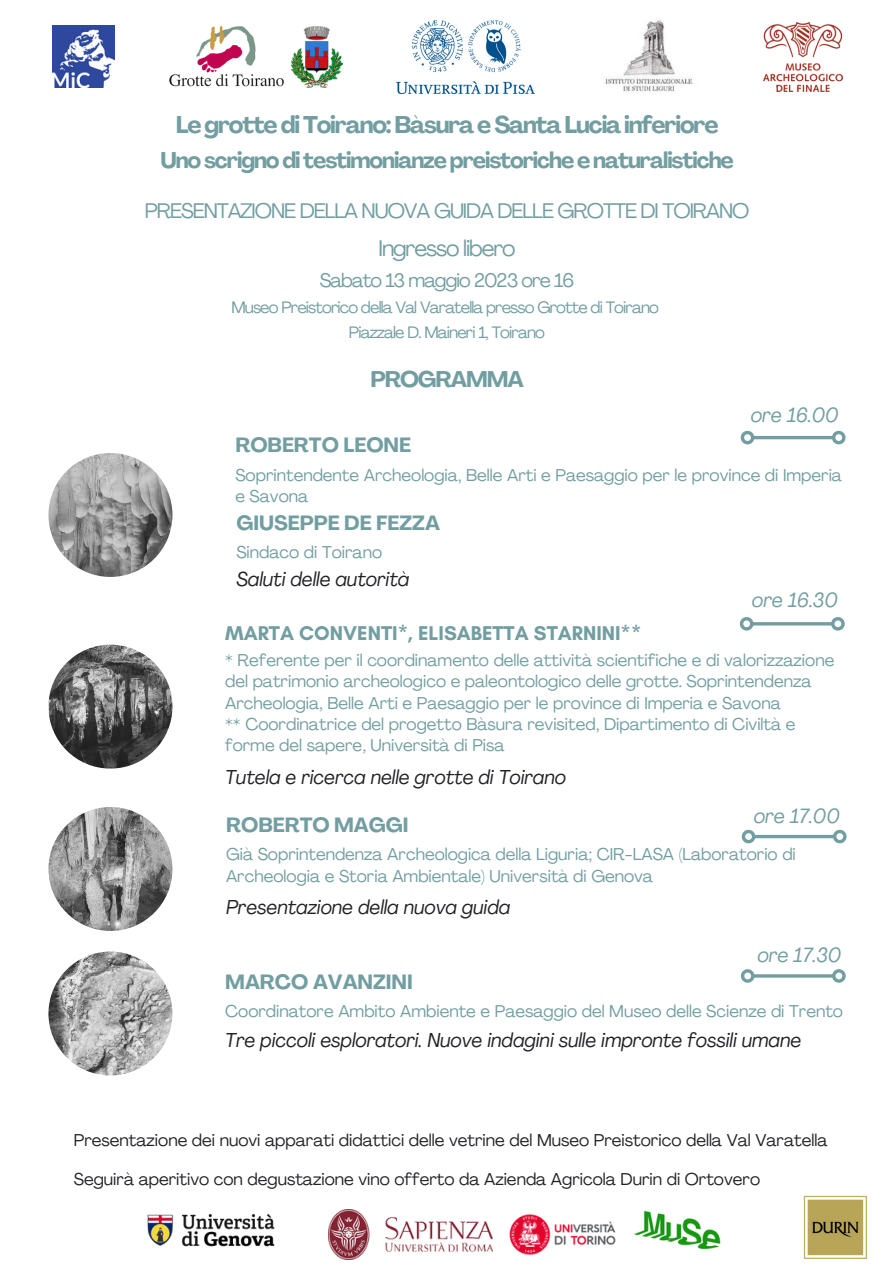
<style>
.page{position:relative;width:894px;height:1264px;background:#fff}
.page>*{position:absolute;margin:0;border:0;box-sizing:border-box;transform-origin:0 0}
.t1{font:700 23.85px "Agrandir";letter-spacing:-.05em;color:#729ea1}
.t2{font:700 22.35px "Agrandir";letter-spacing:-.05em;color:#729ea1}
.t3{font:22.35px "Agrandir";letter-spacing:-.05em;color:#729ea1}
.t4{font:20.85px "Agrandir";letter-spacing:-.05em;color:#729ea1}
.t5{font:700 20.4px "Agrandir";color:#729ea1}
.t6{font:700 20.4px "Glacial Indifference";color:#729ea1}
.t7{font:italic 20.4px "Agrandir";color:#729ea1}
.t8{font:italic 19.8px "Agrandir";color:#212227}
.t9{font:19.35px "Agrandir";letter-spacing:-.05em;color:#729ea1}
.t10{font:16.8px/21.5px "Agrandir";color:#729ea1}
.t11{font:16.8px "Agrandir";color:#212227}
.t12{font:16.35px/24.8px "Agrandir";letter-spacing:-.05em;color:#729ea1;text-align:center}
</style>
<div class="page">
<img style="left:605px;top:20px;width:88px;height:72px">
<img style="left:634px;top:1211px;width:87px;height:38px">
<img style="left:53px;top:26px;width:62px;height:62px">
<img style="left:291px;top:27px;width:51px;height:61px">
<img style="left:170px;top:25px;width:114px;height:62px">
<img style="left:763px;top:22px;width:79px;height:69px">
<img style="left:397px;top:20px;width:137px;height:74px">
<img style="left:328px;top:1209px;width:164px;height:50px">
<img style="left:509px;top:1214px;width:107px;height:41px">
<img style="left:147px;top:1213px;width:128px;height:34px">
<img style="left:48px;top:644px;width:124px;height:124px;border-radius:50%">
<hr style="left:752px;top:622px;width:79px;height:3px;background:#729ea1">
<svg style="left:739px;top:617px;width:16px;height:14px"></svg>
<svg style="left:828px;top:617px;width:17px;height:14px"></svg>
<img style="left:48px;top:453px;width:124px;height:124px;border-radius:50%">
<hr style="left:753px;top:436px;width:79px;height:3px;background:#729ea1">
<svg style="left:740px;top:430px;width:16px;height:15px"></svg>
<svg style="left:829px;top:430px;width:17px;height:15px"></svg>
<img style="left:48px;top:807px;width:124px;height:124px;border-radius:50%">
<svg style="left:757px;top:834px;width:73px;height:4px"></svg>
<svg style="left:741px;top:829px;width:16px;height:15px"></svg>
<svg style="left:830px;top:829px;width:17px;height:15px"></svg>
<img style="left:48px;top:951px;width:124px;height:124px;border-radius:50%">
<hr style="left:753px;top:974px;width:79px;height:3px;background:#729ea1">
<svg style="left:740px;top:969px;width:16px;height:14px"></svg>
<svg style="left:829px;top:969px;width:17px;height:14px"></svg>
<img style="left:803px;top:1195px;width:64px;height:63px">
<h1 class="t1" style="left:176px;top:115px;width:544px">Le grotte di Toirano: Bàsura e Santa Lucia inferiore</h1>
<h2 class="t2" style="left:160px;top:151px;width:574px">Uno scrigno di testimonianze preistoriche e naturalistiche</h2>
<p class="t4" style="left:145px;top:202px;width:606px">PRESENTAZIONE DELLA NUOVA GUIDA DELLE GROTTE DI TOIRANO</p>
<h2 class="t3" style="left:378px;top:239px;width:138px">Ingresso libero</h2>
<p class="t9" style="left:320px;top:272px;width:256px">Sabato 13 maggio 2023 ore 16</p>
<p class="t12" style="left:231px;top:296px;width:429px">Museo Preistorico della Val Varatella presso Grotte di Toirano<br>Piazzale D. Maineri 1, Toirano</p>
<h2 class="t2" style="left:370px;top:370px;width:155px">PROGRAMMA</h2>
<p class="t7" style="left:750px;top:407px;width:89px">ore 16.00</p>
<p class="t5" style="left:235px;top:437px;width:177px">ROBERTO LEONE</p>
<p class="t10" style="left:235px;top:465px;width:608px">Soprintendente Archeologia, Belle Arti e Paesaggio per le province di Imperia e Savona</p>
<p class="t5" style="left:236px;top:515px;width:205px">GIUSEPPE DE FEZZA</p>
<p class="t10" style="left:236px;top:543px;width:147px">Sindaco di Toirano</p>
<p class="t8" style="left:236px;top:571px;width:174px">Saluti delle autorità</p>
<p class="t7" style="left:751px;top:592px;width:88px">ore 16.30</p>
<p class="t6" style="left:225px;top:620px;width:417px">MARTA CONVENTI*, ELISABETTA STARNINI**</p>
<p class="t10" style="left:225px;top:651px;width:610px">* Referente per il coordinamento delle attività scientifiche e di valorizzazione del patrimonio archeologico e paleontologico delle grotte. Soprintendenza Archeologia, Belle Arti e Paesaggio per le province di Imperia e Savona<br>** Coordinatrice del progetto Bàsura revisited, Dipartimento di Civiltà e forme del sapere, Università di Pisa</p>
<p class="t8" style="left:225px;top:769px;width:342px">Tutela e ricerca nelle grotte di Toirano</p>
<p class="t7" style="left:753px;top:807px;width:87px">ore 17.00</p>
<p class="t5" style="left:226px;top:817px;width:184px">ROBERTO MAGGI</p>
<p class="t10" style="left:226px;top:845px;width:571px">Già Soprintendenza Archeologica della Liguria; CIR-LASA (Laboratorio di<br>Archeologia e Storia Ambientale) Università di Genova</p>
<p class="t8" style="left:226px;top:899px;width:285px">Presentazione della nuova guida</p>
<p class="t7" style="left:757px;top:946px;width:86px">ore 17.30</p>
<p class="t5" style="left:225px;top:973px;width:189px">MARCO AVANZINI</p>
<p class="t10" style="left:225px;top:1001px;width:619px">Coordinatore Ambito Ambiente e Paesaggio del Museo delle Scienze di Trento</p>
<p class="t8" style="left:225px;top:1031px;width:577px">Tre piccoli esploratori. Nuove indagini sulle impronte fossili umane</p>
<p class="t11" style="left:74px;top:1133px;width:755px">Presentazione dei nuovi apparati didattici delle vetrine del Museo Preistorico della Val Varatella</p>
<p class="t11" style="left:74px;top:1172px;width:687px">Seguirà aperitivo con degustazione vino offerto da Azienda Agricola Durin di Ortovero</p>
</div>
